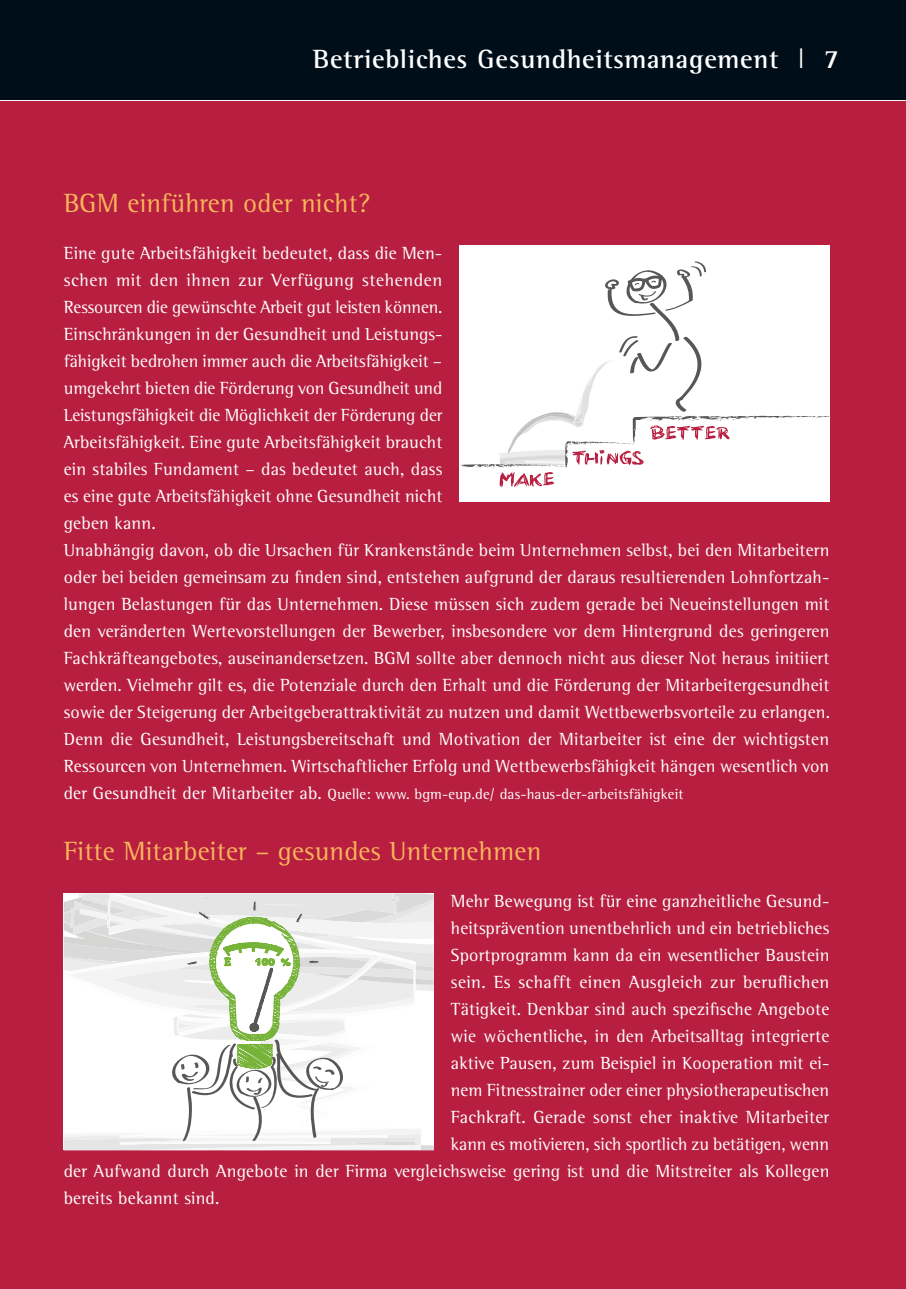
<style>
.page{position:relative;width:906px;height:1289px;background:#fff}
.page>*{position:absolute;margin:0;border:0;box-sizing:border-box;transform-origin:0 0}
.t1{font:27px "Rotis Semi Serif";letter-spacing:.01em;color:#f9b55c}
.t2{font:700 27px "Rotis Semi Serif";letter-spacing:.025em;color:#fff}
.t3{font:18px/27px "Rotis Semi Serif";letter-spacing:.01em;color:#fff}
.t4{font:15px "Rotis Semi Serif";letter-spacing:.01em;color:#fff}
.s1{font-family:"Univers";font-weight:300}
.s2{font-size:18px}
</style>
<div class="page">
<div style="left:0;top:98px;width:906px;height:1190px;background:#b71e3f"></div>
<hr style="left:0;top:99px;width:906px;height:2px;background:#fff">
<div style="left:0;top:0;width:906px;height:99px;background:#000e1a"></div>
<div style="left:459px;top:245px;width:370px;height:257px;background:#fff"></div>
<svg style="left:460px;top:261px;width:369px;height:226px"></svg>
<svg style="left:64px;top:893px;width:370px;height:257px;background:#ebeee9"></svg>
<h1 class="t2" style="left:313px;top:43px;width:528px">Betriebliches Gesundheitsmanagement <span class="s1">I</span> 7</h1>
<h1 class="t1" style="left:64px;top:187px;width:308px">BGM einführen oder nicht?</h1>
<p class="t3" style="left:64px;top:239px;width:767px">Eine gute Arbeitsfähigkeit bedeutet, dass die Men-<br>schen mit den ihnen zur Verfügung stehenden<br>Ressourcen die gewünschte Arbeit gut leisten können.<br>Einschränkungen in der Gesundheit und Leistungs-<br>fähigkeit bedrohen immer auch die Arbeitsfähigkeit –<br>umgekehrt bieten die Förderung von Gesundheit und<br>Leistungsfähigkeit die Möglichkeit der Förderung der<br>Arbeitsfähigkeit. Eine gute Arbeitsfähigkeit braucht<br>ein stabiles Fundament – das bedeutet auch, dass<br>es eine gute Arbeitsfähigkeit ohne Gesundheit nicht<br>geben kann.<br>Unabhängig davon, ob die Ursachen für Krankenstände beim Unternehmen selbst, bei den Mitarbeitern oder bei beiden gemeinsam zu finden sind, entstehen aufgrund der daraus resultierenden Lohnfortzah&shy;lungen Belastungen für das Unternehmen. Diese müssen sich zudem gerade bei Neueinstellungen mit den veränderten Wertevorstellungen der Bewerber, insbesondere vor dem Hintergrund des geringeren Fachkräfteangebotes, auseinandersetzen. BGM sollte aber dennoch nicht aus dieser Not heraus initiiert werden. Vielmehr gilt es, die Potenziale durch den Erhalt und die Förderung der Mitarbeitergesundheit sowie der Steigerung der Arbeitgeberattraktivität zu nutzen und damit Wettbewerbsvorteile zu erlangen.<br>Denn die Gesundheit, Leistungsbereitschaft und Motivation der Mitarbeiter ist eine der wichtigsten Ressourcen von Unternehmen. Wirtschaftlicher Erfolg und Wettbewerbsfähigkeit hängen wesentlich von</p>
<p class="t4" style="left:64px;top:785px;width:621px"><span class="s2">der Gesundheit der Mitarbeiter ab.</span> Quelle: www. bgm-eup.de/ das-haus-der-arbeitsfähigkeit</p>
<h1 class="t1" style="left:64px;top:835px;width:479px">Fitte Mitarbeiter – gesundes Unternehmen</h1>
<p class="t3" style="left:451px;top:887px;width:380px">Mehr Bewegung ist für eine ganzheitliche Gesund-</p>
<p class="t3" style="left:451px;top:914px;width:380px">heitsprävention unentbehrlich und ein betriebliches</p>
<p class="t3" style="left:451px;top:941px;width:380px">Sportprogramm kann da ein wesentlicher Baustein</p>
<p class="t3" style="left:451px;top:968px;width:380px">sein. Es schafft einen Ausgleich zur beruflichen</p>
<p class="t3" style="left:451px;top:995px;width:380px">Tätigkeit. Denkbar sind auch spezifische Angebote</p>
<p class="t3" style="left:451px;top:1022px;width:380px">wie wöchentliche, in den Arbeitsalltag integrierte</p>
<p class="t3" style="left:451px;top:1049px;width:380px">aktive Pausen, zum Beispiel in Kooperation mit ei-</p>
<p class="t3" style="left:451px;top:1076px;width:380px">nem Fitnesstrainer oder einer physiotherapeutischen</p>
<p class="t3" style="left:451px;top:1103px;width:380px">Fachkraft. Gerade sonst eher inaktive Mitarbeiter</p>
<p class="t3" style="left:451px;top:1130px;width:380px">kann es motivieren, sich sportlich zu betätigen, wenn</p>
<p class="t3" style="left:64px;top:1157px;width:767px">der Aufwand durch Angebote in der Firma vergleichsweise gering ist und die Mitstreiter als Kollegen</p>
<p class="t3" style="left:64px;top:1184px;width:157px">bereits bekannt sind.</p>
</div>
